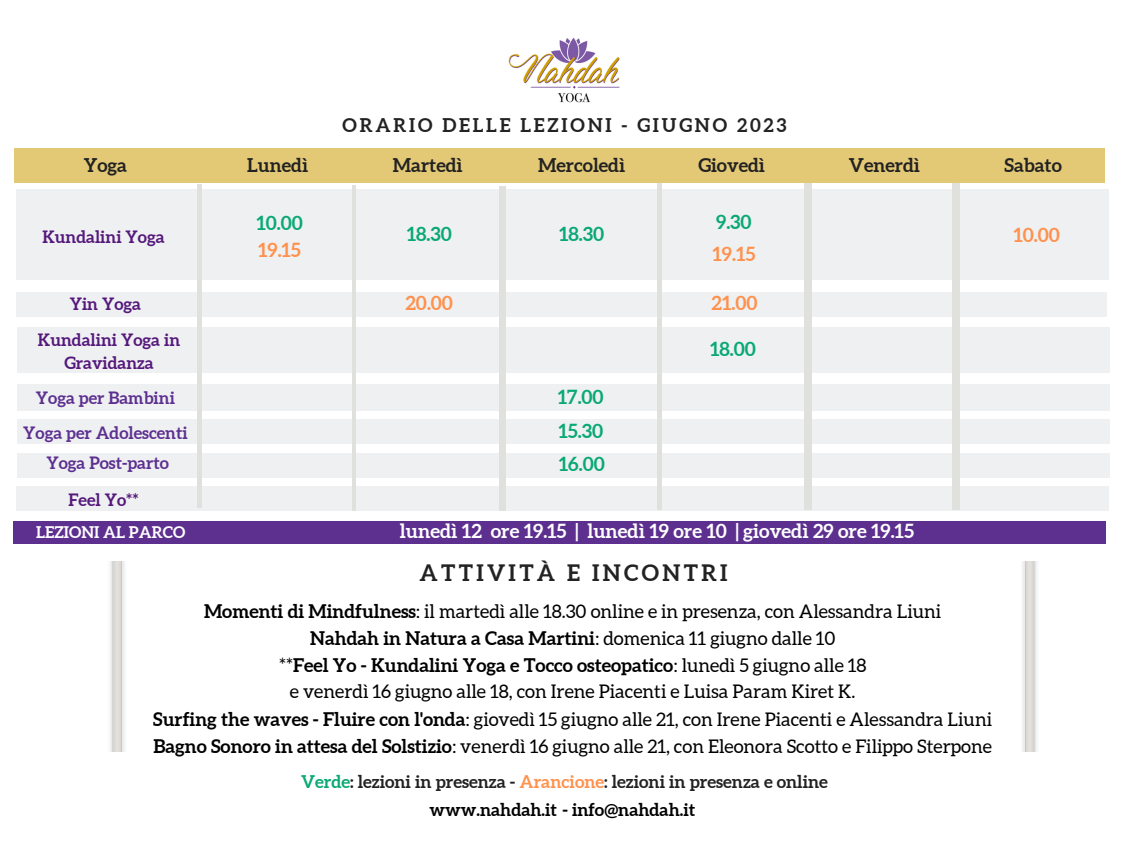
<style>
.page{position:relative;width:1125px;height:844px;background:#fff}
.page>*{position:absolute;margin:0;border:0;box-sizing:border-box;transform-origin:0 0}
.t1{font:700 22.62px "Aleo";letter-spacing:.15em;color:#222}
.t2{font:700 19.38px "Aleo";color:#fff}
.t3{font:700 19.38px "Aleo";color:#09a874}
.t4{font:700 19.38px "Aleo";color:#ff914d}
.t5{font:700 18.88px "Aleo";color:#222}
.t6{font:700 18.88px "Aleo";letter-spacing:.15em;color:#222}
.t7{font:18.75px "Aleo";color:#000}
.t8{font:700 18.75px "Aleo";color:#000}
.t9{font:700 17.5px "Aleo";color:#222}
.t10{font:700 17.5px "Aleo";color:#000}
.t11{font:700 17px/23.4px "Aleo";color:#55187b;text-align:center}
.t12{font:700 17px "Aleo";color:#5d3090}
.t13{font:700 16px "Aleo";color:#fff}
.s1{font-weight:700}
.s2{font-weight:400}
.s3{color:#09a874}
.s4{color:#ff914d}
</style>
<div class="page">
<div style="left:15px;top:148px;width:1090px;height:35px;background:#e3c976"></div>
<div style="left:16px;top:189px;width:1092px;height:90px;background:#eef0f2"></div>
<img style="left:508px;top:37px;width:112px;height:66px">
<div style="left:16px;top:292px;width:1091px;height:24px;background:#eef0f2"></div>
<div style="left:18px;top:327px;width:1092px;height:45px;background:#eef0f2"></div>
<div style="left:18px;top:385px;width:1092px;height:26px;background:#eef0f2"></div>
<div style="left:18px;top:419px;width:1092px;height:24px;background:#eef0f2"></div>
<div style="left:18px;top:453px;width:1092px;height:24px;background:#eef0f2"></div>
<div style="left:16px;top:486px;width:1093px;height:24px;background:#eef0f2"></div>
<div style="left:657px;top:183px;width:5px;height:326px;background:#e0e0dc"></div>
<div style="left:952px;top:183px;width:8px;height:326px;background:#e0e0dc"></div>
<div style="left:804px;top:183px;width:7px;height:326px;background:#e0e0dc"></div>
<div style="left:499px;top:186px;width:7px;height:324px;background:#e0e0dc"></div>
<div style="left:197px;top:184px;width:5px;height:324px;background:#e0e0dc"></div>
<hr style="left:352px;top:185px;width:4px;height:325px;background:#e0e0dc">
<img style="left:110px;top:562px;width:927px;height:189px">
<div style="left:13px;top:521px;width:1092px;height:23px;background:#5d3090"></div>
<p class="t6" style="left:343px;top:114px;width:446px">ORARIO DELLE LEZIONI - GIUGNO 2023</p>
<p class="t5" style="left:84px;top:154px;width:45px">Yoga</p>
<p class="t5" style="left:247px;top:154px;width:62px">Lunedì</p>
<p class="t5" style="left:393px;top:154px;width:71px">Martedì</p>
<p class="t5" style="left:538px;top:154px;width:89px">Mercoledì</p>
<p class="t5" style="left:698px;top:154px;width:68px">Giovedì</p>
<p class="t5" style="left:849px;top:154px;width:73px">Venerdì</p>
<p class="t5" style="left:1004px;top:154px;width:59px">Sabato</p>
<p class="t11" style="left:42px;top:225px;width:124px">Kundalini Yoga</p>
<p class="t3" style="left:256px;top:212px;width:48px">10.00</p>
<p class="t4" style="left:258px;top:238px;width:44px">19.15</p>
<p class="t3" style="left:407px;top:222px;width:46px">18.30</p>
<p class="t3" style="left:559px;top:222px;width:47px">18.30</p>
<p class="t3" style="left:716px;top:211px;width:37px">9.30</p>
<p class="t4" style="left:713px;top:243px;width:44px">19.15</p>
<p class="t4" style="left:1013px;top:224px;width:48px">10.00</p>
<p class="t11" style="left:70px;top:292px;width:73px">Yin Yoga</p>
<p class="t4" style="left:405px;top:292px;width:49px">20.00</p>
<p class="t4" style="left:712px;top:292px;width:47px">21.00</p>
<p class="t11" style="left:38px;top:328px;width:144px">Kundalini Yoga in<br>Gravidanza</p>
<p class="t12" style="left:36px;top:388px;width:141px">Yoga per Bambini</p>
<p class="t3" style="left:558px;top:386px;width:47px">17.00</p>
<p class="t3" style="left:710px;top:338px;width:47px">18.00</p>
<p class="t12" style="left:23px;top:423px;width:166px">Yoga per Adolescenti</p>
<p class="t3" style="left:558px;top:420px;width:46px">15.30</p>
<p class="t12" style="left:46px;top:453px;width:124px">Yoga Post-parto</p>
<p class="t3" style="left:559px;top:453px;width:47px">16.00</p>
<p class="t11" style="left:69px;top:488px;width:71px">Feel Yo**</p>
<p class="t13" style="left:36px;top:523px;width:151px">LEZIONI AL PARCO</p>
<p class="t2" style="left:400px;top:520px;width:516px">lunedì 12 ore 19.15 | lunedì 19 ore 10 | giovedì 29 ore 19.15</p>
<p class="t1" style="left:419px;top:560px;width:310px">ATTIVITÀ E INCONTRI</p>
<p class="t7" style="left:204px;top:600px;width:739px"><span class="s1">Momenti di Mindfulness</span>: il martedì alle 18.30 online e in presenza, con Alessandra Liuni</p>
<p class="t8" style="left:310px;top:627px;width:527px">Nahdah in Natura a Casa Martini<span class="s2">: domenica 11 giugno dalle 10</span></p>
<p class="t8" style="left:279px;top:654px;width:589px"><span class="s2">**</span>Feel Yo - Kundalini Yoga e Tocco osteopatico<span class="s2">: lunedì 5 giugno alle 18</span></p>
<p class="t7" style="left:290px;top:681px;width:567px">e venerdì 16 giugno alle 18, con Irene Piacenti e Luisa Param Kiret K.</p>
<p class="t7" style="left:153px;top:708px;width:840px"><span class="s1">Surfing the waves - Fluire con l'onda</span>: giovedì 15 giugno alle 21, con Irene Piacenti e Alessandra Liuni</p>
<p class="t7" style="left:153px;top:735px;width:840px"><span class="s1">Bagno Sonoro in attesa del Solstizio</span>: venerdì 16 giugno alle 21, con Eleonora Scotto e Filippo Sterpone</p>
<p class="t9" style="left:301px;top:772px;width:528px"><span class="s3">Verde</span>: lezioni in presenza - <span class="s4">Arancione</span>: lezioni in presenza e online</p>
<p class="t10" style="left:430px;top:800px;width:267px">www.nahdah.it - info@nahdah.it</p>
</div>
